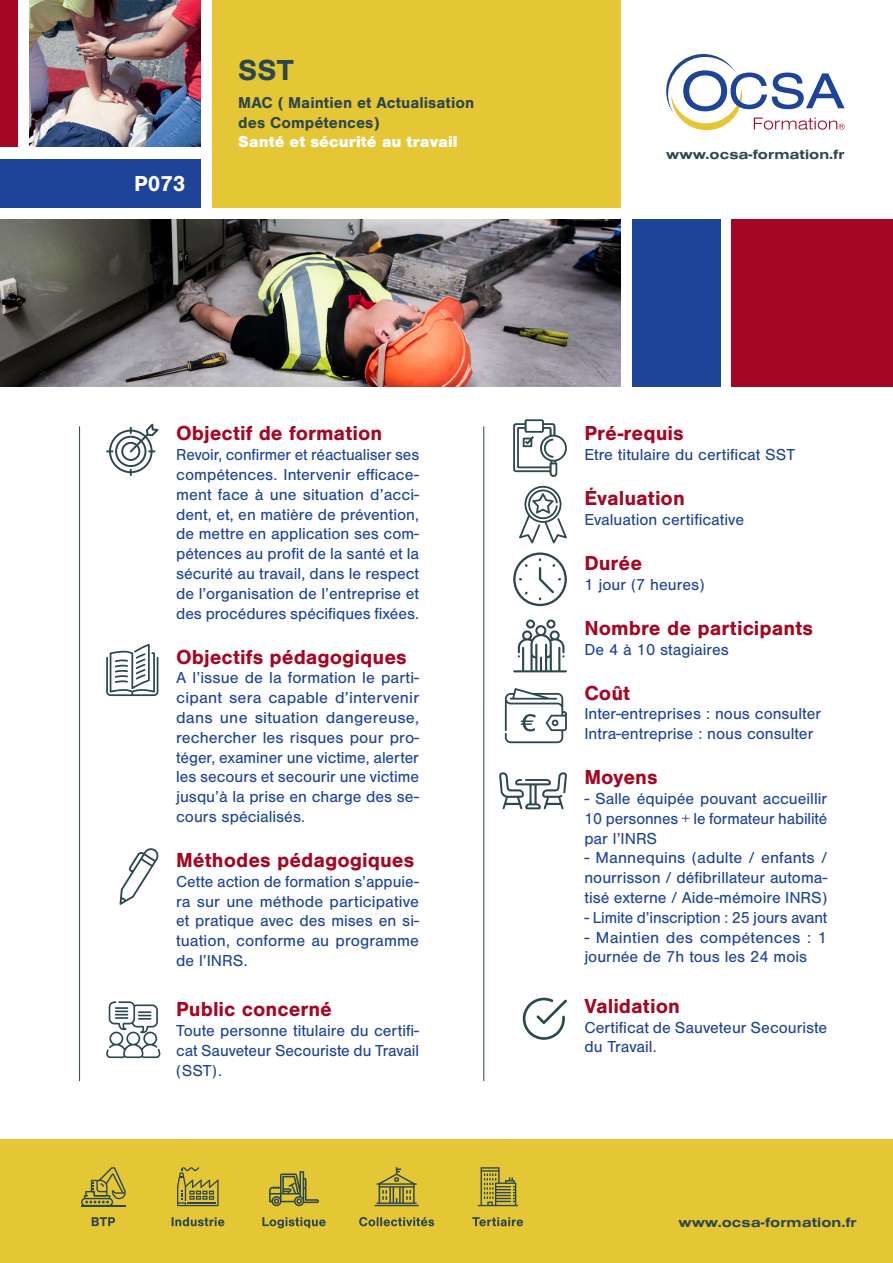
<style>
.page{position:relative;width:893px;height:1263px;background:#fff}
.page>*{position:absolute;margin:0;border:0;box-sizing:border-box;transform-origin:0 0}
.t1{font:700 30px "Nimbus San";color:#2d474e}
.t2{font:700 22.5px "Nimbus San";color:#fff}
.t3{font:700 21px "Nimbus San";color:#a50723}
.t4{font:16.5px/19.8px "Nimbus San";color:#1e4499;text-align:justify}
.t5{font:700 16.35px "Nimbus San";color:#2d474e}
.t6{font:900 16.35px "Nimbus San";color:#fff}
.t7{font:700 13.95px "Nimbus San Ext";color:#2d474e}
</style>
<div class="page">
<div style="left:0;top:0;width:18px;height:147px;background:#a50723"></div>
<div style="left:732px;top:219px;width:161px;height:168px;background:#a50723"></div>
<div style="left:212px;top:0;width:408px;height:208px;background:#e5c735"></div>
<div style="left:0;top:159px;width:201px;height:49px;background:#1e4499"></div>
<div style="left:632px;top:219px;width:88px;height:168px;background:#1e4499"></div>
<img style="left:29px;top:0;width:172px;height:147px">
<svg style="left:666px;top:54px;width:179px;height:76px"></svg>
<div style="left:0;top:1140px;width:893px;height:123px;background:#e5c735"></div>
<img style="left:0;top:219px;width:620px;height:168px">
<svg style="left:172px;top:1217px;width:52px;height:9px"></svg>
<svg style="left:177px;top:1167px;width:42px;height:39px"></svg>
<svg style="left:81px;top:1167px;width:45px;height:38px"></svg>
<hr style="left:81px;top:1205px;width:45px;height:1px;background:#2d474e">
<svg style="left:92px;top:1217px;width:23px;height:9px"></svg>
<svg style="left:472px;top:1217px;width:51px;height:9px"></svg>
<svg style="left:478px;top:1167px;width:40px;height:39px"></svg>
<svg style="left:359px;top:1217px;width:75px;height:9px"></svg>
<svg style="left:375px;top:1167px;width:44px;height:39px"></svg>
<svg style="left:262px;top:1217px;width:64px;height:11px"></svg>
<svg style="left:269px;top:1171px;width:50px;height:35px"></svg>
<svg style="left:106px;top:424px;width:52px;height:52px"></svg>
<svg style="left:106px;top:644px;width:52px;height:52px"></svg>
<svg style="left:106px;top:1001px;width:54px;height:57px"></svg>
<svg style="left:513px;top:552px;width:54px;height:54px"></svg>
<svg style="left:513px;top:419px;width:54px;height:58px"></svg>
<svg style="left:513px;top:619px;width:54px;height:53px"></svg>
<svg style="left:499px;top:772px;width:68px;height:37px"></svg>
<svg style="left:519px;top:486px;width:48px;height:57px"></svg>
<hr style="left:483px;top:426px;width:1px;height:655px;background:#2d474e">
<hr style="left:79px;top:426px;width:1px;height:655px;background:#2d474e">
<svg style="left:120px;top:848px;width:39px;height:57px"></svg>
<svg style="left:505px;top:688px;width:62px;height:55px"></svg>
<svg style="left:523px;top:998px;width:44px;height:42px"></svg>
<p class="t2" style="left:134px;top:171px;width:53px">P073</p>
<p class="t1" style="left:238px;top:54px;width:57px">SST</p>
<p class="t5" style="left:238px;top:94px;width:237px">MAC ( Maintien et Actualisation</p>
<p class="t5" style="left:238px;top:113px;width:143px">des Compétences)</p>
<p class="t6" style="left:238px;top:133px;width:221px">Santé et sécurité au travail</p>
<p class="t3" style="left:176px;top:422px;width:208px">Objectif de formation</p>
<p class="t4" style="left:176px;top:445px;width:245px">Revoir, confirmer et réactualiser ses compétences. Intervenir efficace&shy;ment face à une situation d’acci&shy;dent, et, en matière de prévention, de mettre en application ses com&shy;pétences au profit de la santé et la sécurité au travail, dans le respect de l’organisation de l’entreprise et des procédures spécifiques fixées.</p>
<p class="t3" style="left:176px;top:645px;width:232px">Objectifs pédagogiques</p>
<p class="t4" style="left:176px;top:668px;width:245px">A l’issue de la formation le parti&shy;cipant sera capable d’intervenir dans une situation dangereuse, rechercher les risques pour pro&shy;téger, examiner une victime, alerter les secours et secourir une victime jusqu’à la prise en charge des se&shy;cours spécialisés.</p>
<p class="t3" style="left:176px;top:848px;width:240px">Méthodes pédagogiques</p>
<p class="t4" style="left:176px;top:872px;width:244px">Cette action de formation s’appuie&shy;ra sur une méthode participative et pratique avec des mises en si&shy;tuation, conforme au programme de l’INRS.</p>
<p class="t3" style="left:176px;top:998px;width:157px">Public concerné</p>
<p class="t4" style="left:176px;top:1021px;width:244px">Toute personne titulaire du certifi&shy;cat Sauveteur Secouriste du Travail (SST).</p>
<p class="t7" style="left:666px;top:144px;width:180px">www.ocsa-formation.fr</p>
<p class="t3" style="left:584px;top:422px;width:101px">Pré-requis</p>
<p class="t4" style="left:584px;top:445px;width:212px">Etre titulaire du certificat SST</p>
<p class="t3" style="left:584px;top:486px;width:102px">Évaluation</p>
<p class="t4" style="left:584px;top:510px;width:161px">Evaluation certificative</p>
<p class="t3" style="left:584px;top:551px;width:59px">Durée</p>
<p class="t4" style="left:584px;top:575px;width:122px">1 jour (7 heures)</p>
<p class="t3" style="left:584px;top:616px;width:230px">Nombre de participants</p>
<p class="t4" style="left:584px;top:639px;width:146px">De 4 à 10 stagiaires</p>
<p class="t3" style="left:584px;top:681px;width:47px">Coût</p>
<p class="t4" style="left:584px;top:704px;width:238px">Inter-entreprises : nous consulter</p>
<p class="t4" style="left:584px;top:724px;width:231px">Intra-entreprise : nous consulter</p>
<p class="t3" style="left:584px;top:765px;width:75px">Moyens</p>
<p class="t4" style="left:584px;top:789px;width:244px">- Salle équipée pouvant accueillir 10 personnes + le formateur habilité par l’INRS</p>
<p class="t4" style="left:584px;top:848px;width:245px">- Mannequins (adulte / enfants / nourrisson / défibrillateur automa&shy;tisé externe / Aide-mémoire INRS)</p>
<p class="t4" style="left:584px;top:908px;width:244px">- Limite d’inscription : 25 jours avant</p>
<p class="t4" style="left:584px;top:927px;width:244px">- Maintien des compétences : 1 journée de 7h tous les 24 mois</p>
<p class="t3" style="left:584px;top:994px;width:97px">Validation</p>
<p class="t4" style="left:584px;top:1017px;width:244px">Certificat de Sauveteur Secouriste du Travail.</p>
<p class="t7" style="left:678px;top:1212px;width:180px">www.ocsa-formation.fr</p>
</div>
